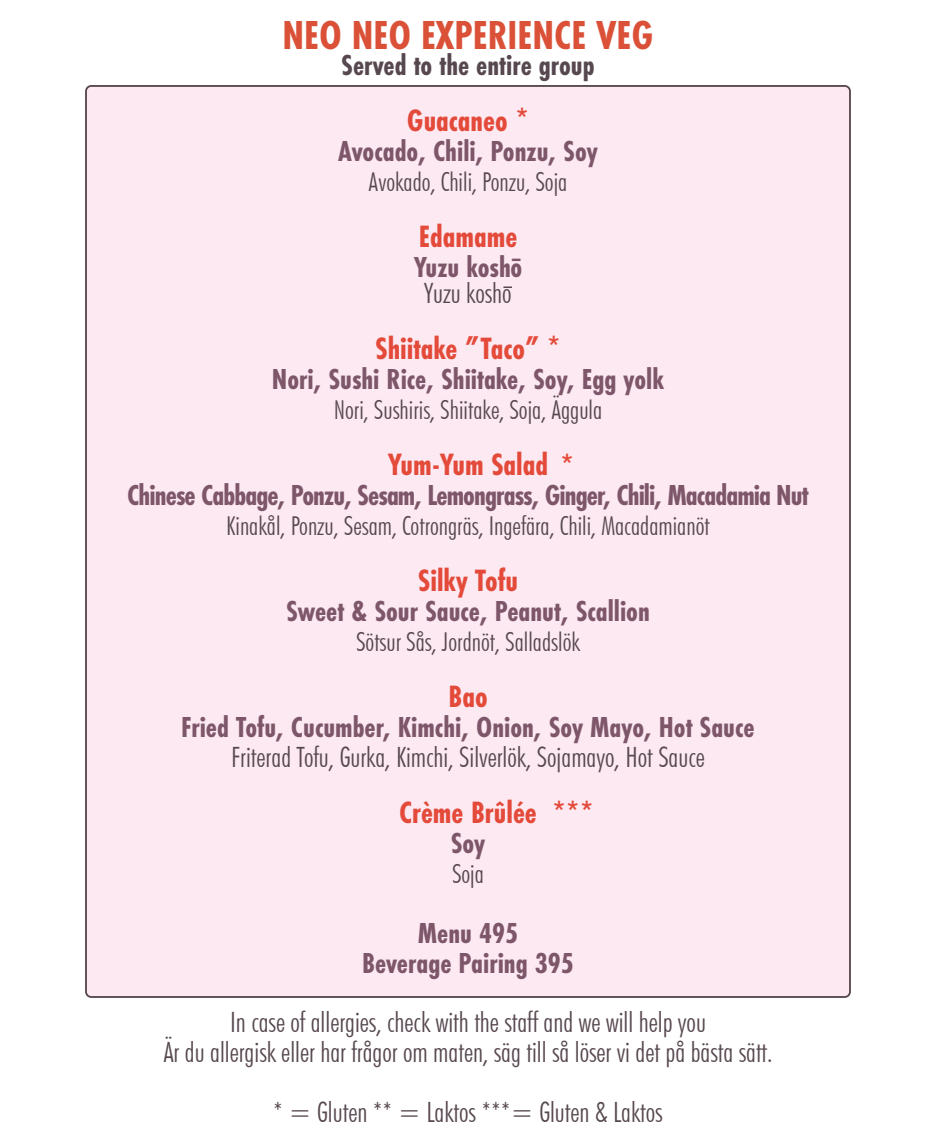
<style>
.page{position:relative;width:936px;height:1134px;background:#fff}
.page>*{position:absolute;margin:0;border:0;box-sizing:border-box;transform-origin:0 0}
.t1{font:700 42px "Futura PT Cond";color:#da5138}
.t2{font:700 32px "Futura PT Cond";color:#e44a3a}
.t3{font:700 30px/30px "Futura PT Cond";color:#7e566a;text-align:center}
.t4{font:700 30px "Futura PT Cond";letter-spacing:-.03em;color:#7e566a}
.t5{font:700 30px "Futura PT Cond";color:#574850}
.t6{font:300 condensed 28px/30px "Futura BT";color:#574850;text-align:center}
.t7{font:300 condensed 26px "Futura BT";color:#574850}
</style>
<div class="page">
<div style="left:86px;top:86px;width:763px;height:911px;background:#fce9f1;border-radius:5px"></div>
<svg style="left:503px;top:286px;width:9px;height:2px"></svg>
<h1 class="t1" style="left:282px;top:11px;width:372px">NEO NEO EXPERIENCE VEG</h1>
<p class="t5" style="left:341px;top:48px;width:255px">Served to the entire group</p>
<p class="t2" style="left:407px;top:102px;width:124px">Guacaneo *</p>
<p class="t3" style="left:338px;top:136px;width:261px">Avocado, Chili, Ponzu, Soy</p>
<p class="t7" style="left:368px;top:166px;width:200px">Avokado, Chili, Ponzu, Soja</p>
<p class="t2" style="left:418px;top:218px;width:100px">Edamame</p>
<p class="t3" style="left:413px;top:252px;width:110px">Yuzu koshō</p>
<p class="t6" style="left:424px;top:278px;width:89px">Yuzu kosho</p>
<p class="t2" style="left:375px;top:330px;width:187px">Shiitake ”Taco” *</p>
<p class="t3" style="left:272px;top:364px;width:393px">Nori, Sushi Rice, Shiitake, Soy, Egg yolk</p>
<p class="t7" style="left:334px;top:394px;width:270px">Nori, Sushiris, Shiitake, Soja, Äggula</p>
<p class="t2" style="left:388px;top:446px;width:188px">Yum-Yum Salad *</p>
<p class="t4" style="left:127px;top:477px;width:683px">Chinese Cabbage, Ponzu, Sesam, Lemongrass, Ginger, Chili, Macadamia Nut</p>
<p class="t7" style="left:226px;top:510px;width:485px">Kinakål, Ponzu, Sesam, Cotrongräs, Ingefära, Chili, Macadamianöt</p>
<p class="t2" style="left:418px;top:562px;width:102px">Silky Tofu</p>
<p class="t3" style="left:286px;top:596px;width:365px">Sweet &amp; Sour Sauce, Peanut, Scallion</p>
<p class="t7" style="left:356px;top:626px;width:225px">Sötsur Sås, Jordnöt, Salladslök</p>
<p class="t2" style="left:448px;top:678px;width:41px">Bao</p>
<p class="t3" style="left:181px;top:712px;width:575px">Fried Tofu, Cucumber, Kimchi, Onion, Soy Mayo, Hot Sauce</p>
<p class="t6" style="left:231px;top:742px;width:475px">Friterad Tofu, Gurka, Kimchi, Silverlök, Sojamayo, Hot Sauce</p>
<p class="t2" style="left:399px;top:794px;width:139px">Crème Brûlée</p>
<p class="t3" style="left:450px;top:828px;width:36px">Soy</p>
<p class="t7" style="left:452px;top:858px;width:33px">Soja</p>
<p class="t3" style="left:362px;top:918px;width:213px">Menu 495<br>Beverage Pairing 395</p>
<p class="t2" style="left:552px;top:795px;width:43px">***</p>
<p class="t6" style="left:163px;top:1007px;width:610px">In case of allergies, check with the staff and we will help you<br>Är du allergisk eller har frågor om maten, säg till så löser vi det på bästa sätt.</p>
<p class="t6" style="left:273px;top:1097px;width:391px">* = Gluten ** = Laktos ***= Gluten &amp; Laktos</p>
</div>
